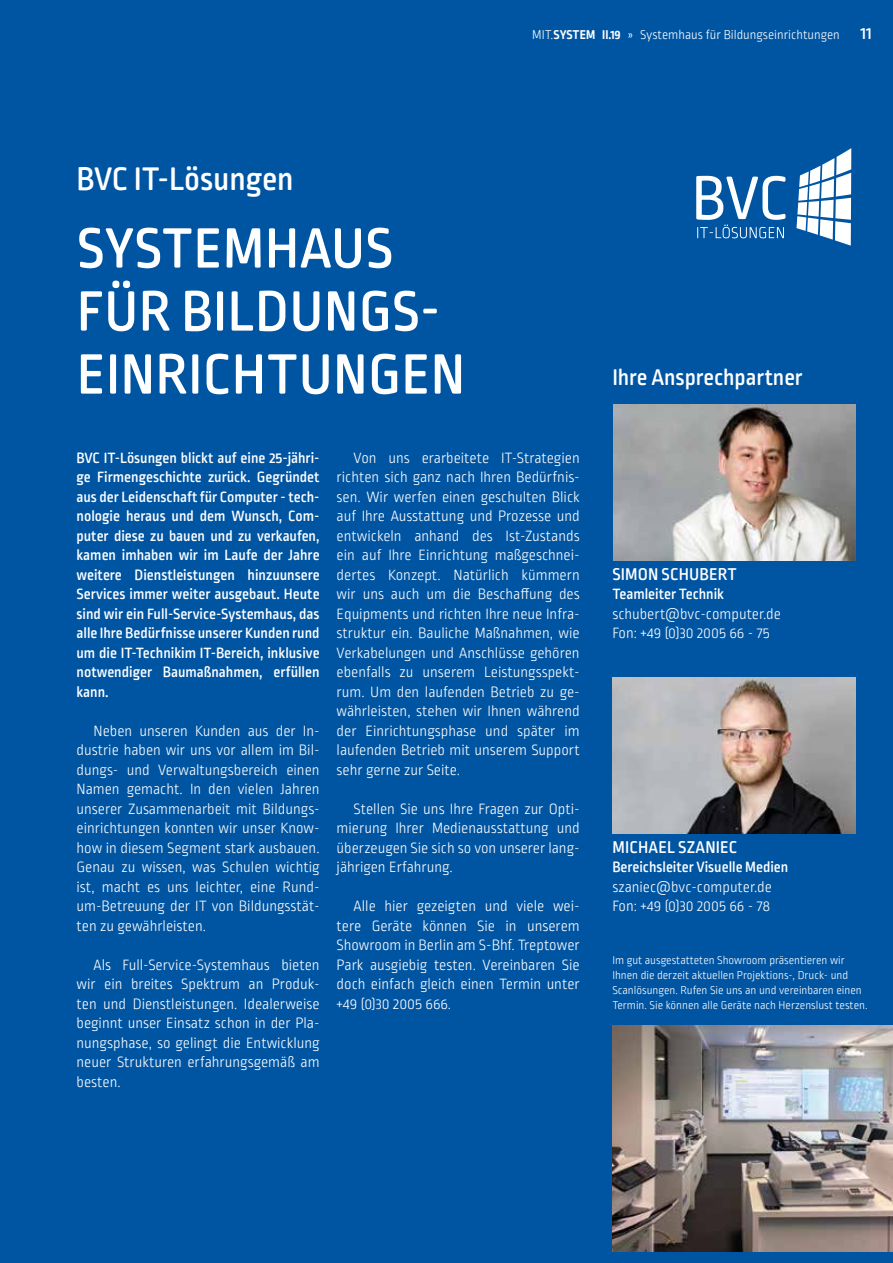
<style>
.page{position:relative;width:893px;height:1263px;background:#0055a3}
.page>*{position:absolute;margin:0;border:0;box-sizing:border-box;transform-origin:0 0}
.t1{font:500 60px/63px "Ropa Soft Pro";letter-spacing:.01em;color:#fff}
.t2{font:500 34.5px "Ropa Soft Pro";color:#fff}
.t3{font:500 24px "Ropa Soft Pro";color:#fff}
.t4{font:500 18px "Ropa Soft Pro";letter-spacing:.01em;color:#fff}
.t5{font:300 15.75px/19.5px "Ropa Soft Pro";color:#fff;text-align:justify}
.t6{font:500 15.75px/19.5px "Ropa Soft Pro";color:#fff;text-align:justify}
.t7{font:300 13.5px "Ropa Soft Pro";color:#fff}
.t8{font:300 12px/15px "Ropa Soft Pro";color:#fff}
.s1{font-weight:700}
.s2{font-weight:500;font-size:18px}
</style>
<div class="page">
<img style="left:612px;top:1025px;width:281px;height:227px">
<img style="left:613px;top:404px;width:242px;height:156px">
<img style="left:612px;top:677px;width:243px;height:156px">
<svg style="left:796px;top:148px;width:55px;height:98px"></svg>
<svg style="left:696px;top:176px;width:90px;height:62px"></svg>
<h2 class="t2" style="left:77px;top:159px;width:219px">BVC IT-Lösungen</h2>
<h1 class="t1" style="left:77px;top:220px;width:390px">SYSTEMHAUS<br>FÜR BILDUNGS-<br>EINRICHTUNGEN</h1>
<p class="t7" style="left:532px;top:27px;width:341px">MIT.<span class="s1">SYSTEM II.19</span> » Systemhaus für Bildungseinrichtungen <span class="s2">11</span></p>
<h3 class="t3" style="left:612px;top:364px;width:192px">Ihre Ansprechpartner</h3>
<p class="t6" style="left:77px;top:449px;width:245px">BVC IT-Lösungen blickt auf eine 25-jähri&shy;ge Firmengeschichte zurück. Gegründet aus der Leidenschaft für Computer - tech&shy;nologie heraus und dem Wunsch, Com&shy;puter diese zu bauen und zu verkaufen, kamen imhaben wir im Laufe der Jahre weitere Dienstleistungen hinzuunsere Services immer weiter ausgebaut. Heute sind wir ein Full-Service-Systemhaus, das alle Ihre Bedürfnisse unserer Kunden rund um die IT-Technikim IT-Bereich, inklusive notwendiger Baumaßnahmen, erfüllen kann.</p>
<p class="t5" style="left:77px;top:722px;width:245px;text-indent:17px">Neben unseren Kunden aus der In&shy;dustrie haben wir uns vor allem im Bil&shy;dungs- und Verwaltungsbereich einen Namen gemacht. In den vielen Jahren unserer Zusammenarbeit mit Bildungs&shy;einrichtungen konnten wir unser Know&shy;how in diesem Segment stark ausbauen.<br>Genau zu wissen, was Schulen wichtig ist, macht es uns leichter, eine Rund&shy;um-Betreuung der IT von Bildungsstät&shy;ten zu gewährleisten.</p>
<p class="t5" style="left:77px;top:956px;width:245px;text-indent:17px">Als Full-Service-Systemhaus bieten wir ein breites Spektrum an Produk&shy;ten und Dienstleistungen. Idealerweise beginnt unser Einsatz schon in der Pla&shy;nungsphase, so gelingt die Entwicklung neuer Strukturen erfahrungsgemäß am besten.</p>
<p class="t5" style="left:337px;top:449px;width:245px;text-indent:17px">Von uns erarbeitete IT-Strategien richten sich ganz nach Ihren Bedürfnis&shy;sen. Wir werfen einen geschulten Blick auf Ihre Ausstattung und Prozesse und entwickeln anhand des Ist-Zustands ein auf Ihre Einrichtung maßgeschnei&shy;dertes Konzept. Natürlich kümmern wir uns auch um die Beschaffung des Equipments und richten Ihre neue Infra&shy;struktur ein. Bauliche Maßnahmen, wie Verkabelungen und Anschlüsse gehören ebenfalls zu unserem Leistungsspekt&shy;rum. Um den laufenden Betrieb zu ge&shy;währleisten, stehen wir Ihnen während der Einrichtungsphase und später im laufenden Betrieb mit unserem Support sehr gerne zur Seite.</p>
<p class="t5" style="left:337px;top:800px;width:245px;text-indent:17px">Stellen Sie uns Ihre Fragen zur Opti&shy;mierung Ihrer Medienausstattung und überzeugen Sie sich so von unserer lang&shy;jährigen Erfahrung.</p>
<p class="t5" style="left:337px;top:897px;width:245px;text-indent:17px">Alle hier gezeigten und viele wei&shy;tere Geräte können Sie in unserem Showroom in Berlin am S-Bhf. Treptower Park ausgiebig testen. Vereinbaren Sie doch einfach gleich einen Termin unter +49 (0)30 2005 666.</p>
<p class="t4" style="left:612px;top:564px;width:126px">SIMON SCHUBERT</p>
<p class="t6" style="left:612px;top:585px;width:113px">Teamleiter Technik</p>
<p class="t5" style="left:612px;top:605px;width:170px">schubert@bvc-computer.de<br>Fon: +49 (0)30 2005 66 - 75</p>
<p class="t4" style="left:612px;top:837px;width:126px">MICHAEL SZANIEC</p>
<p class="t6" style="left:612px;top:858px;width:178px">Bereichsleiter Visuelle Medien</p>
<p class="t5" style="left:612px;top:878px;width:161px">szaniec@bvc-computer.de<br>Fon: +49 (0)30 2005 66 - 78</p>
<p class="t8" style="left:612px;top:953px;width:257px">Im gut ausgestatteten Showroom präsentieren wir Ihnen die derzeit aktuellen Projektions-, Druck- und Scanlösungen. Rufen Sie uns an und vereinbaren einen Termin. Sie können alle Geräte nach Herzenslust testen.</p>
</div>
